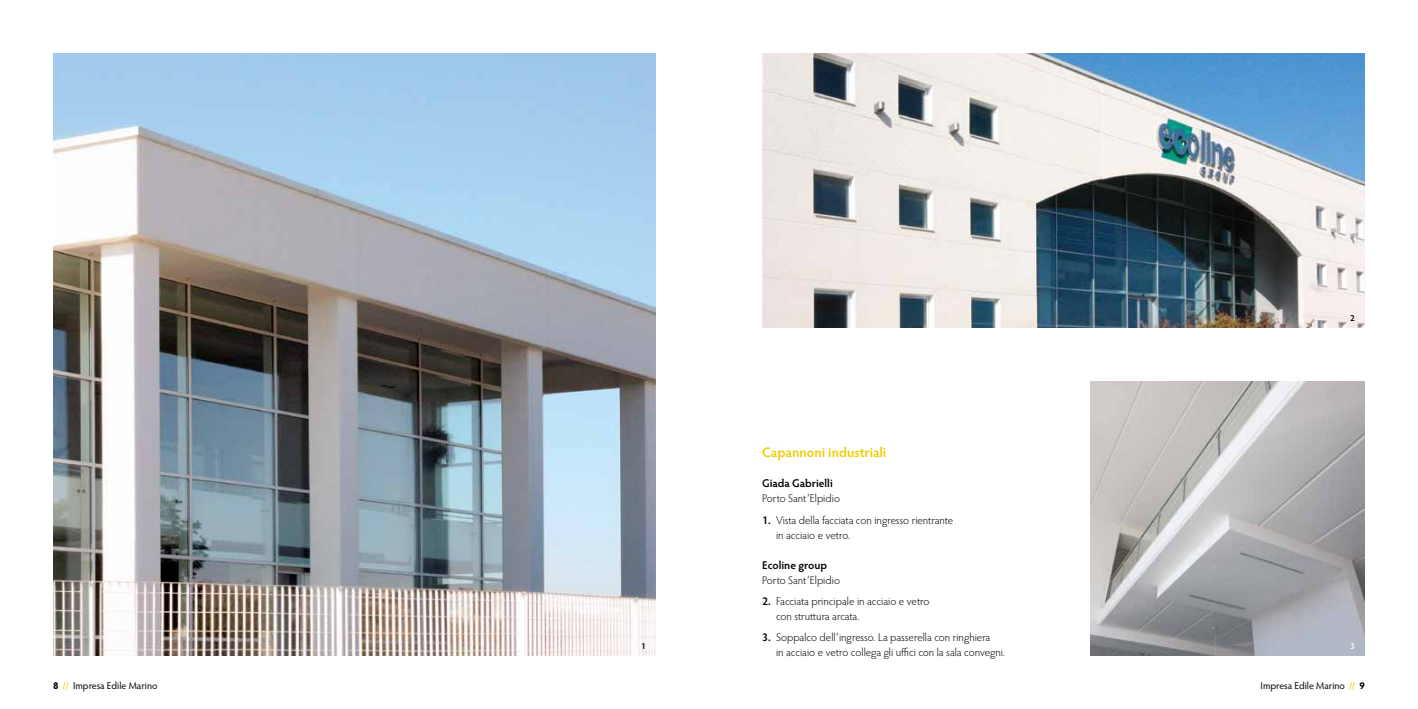
<style>
.page{position:relative;width:1418px;height:709px;background:#fff}
.page>*{position:absolute;margin:0;border:0;box-sizing:border-box;transform-origin:0 0}
.t1{font:600 13.75px "Hypatia Sans Pro";color:#f0cb00}
.t2{font:300 11.25px/15px "Hypatia Sans Pro";color:#000}
.t3{font:600 11.25px "Hypatia Sans Pro";color:#000}
.t4{font:10px "Hypatia Sans Pro";color:#000}
.t5{font:600 8.75px "Hypatia Sans Pro";color:#000}
.t6{font:600 8.75px "Hypatia Sans Pro";color:#fff}
.s1{font-weight:600}
.s2{font-weight:700}
.s3{color:#f0cb00}
</style>
<div class="page">
<img style="left:762px;top:53px;width:602px;height:275px">
<img style="left:1090px;top:381px;width:274px;height:275px">
<img style="left:53px;top:53px;width:603px;height:603px">
<p class="t5" style="left:641px;top:639px;width:6px">1</p>
<p class="t1" style="left:762px;top:443px;width:126px">Capannoni industriali</p>
<p class="t3" style="left:762px;top:476px;width:72px">Giada Gabrielli</p>
<p class="t2" style="left:762px;top:491px;width:79px">Porto Sant’Elpidio</p>
<p class="t2" style="left:776px;top:512px;width:179px;text-indent:-14px"><span class="s1">1.</span> Vista della facciata con ingresso rientrante in acciaio e vetro.</p>
<p class="t3" style="left:762px;top:557px;width:66px">Ecoline group</p>
<p class="t2" style="left:762px;top:572px;width:79px">Porto Sant’Elpidio</p>
<p class="t2" style="left:776px;top:593px;width:155px;text-indent:-14px"><span class="s1">2.</span> Facciata principale in acciaio e vetro con struttura arcata.</p>
<p class="t2" style="left:776px;top:629px;width:230px;text-indent:-14px"><span class="s1">3.</span> Soppalco dell’ingresso. La passerella con ringhiera<br>in acciaio e vetro collega gli uffici con la sala convegni.</p>
<p class="t5" style="left:1349px;top:312px;width:6px">2</p>
<p class="t6" style="left:1349px;top:639px;width:6px">3</p>
<p class="t4" style="left:53px;top:679px;width:106px"><span class="s2">8</span> <span class="s3">//</span> Impresa Edile Marino</p>
<p class="t4" style="left:1260px;top:679px;width:106px">Impresa Edile Marino <span class="s3">//</span> <span class="s2">9</span></p>
</div>
